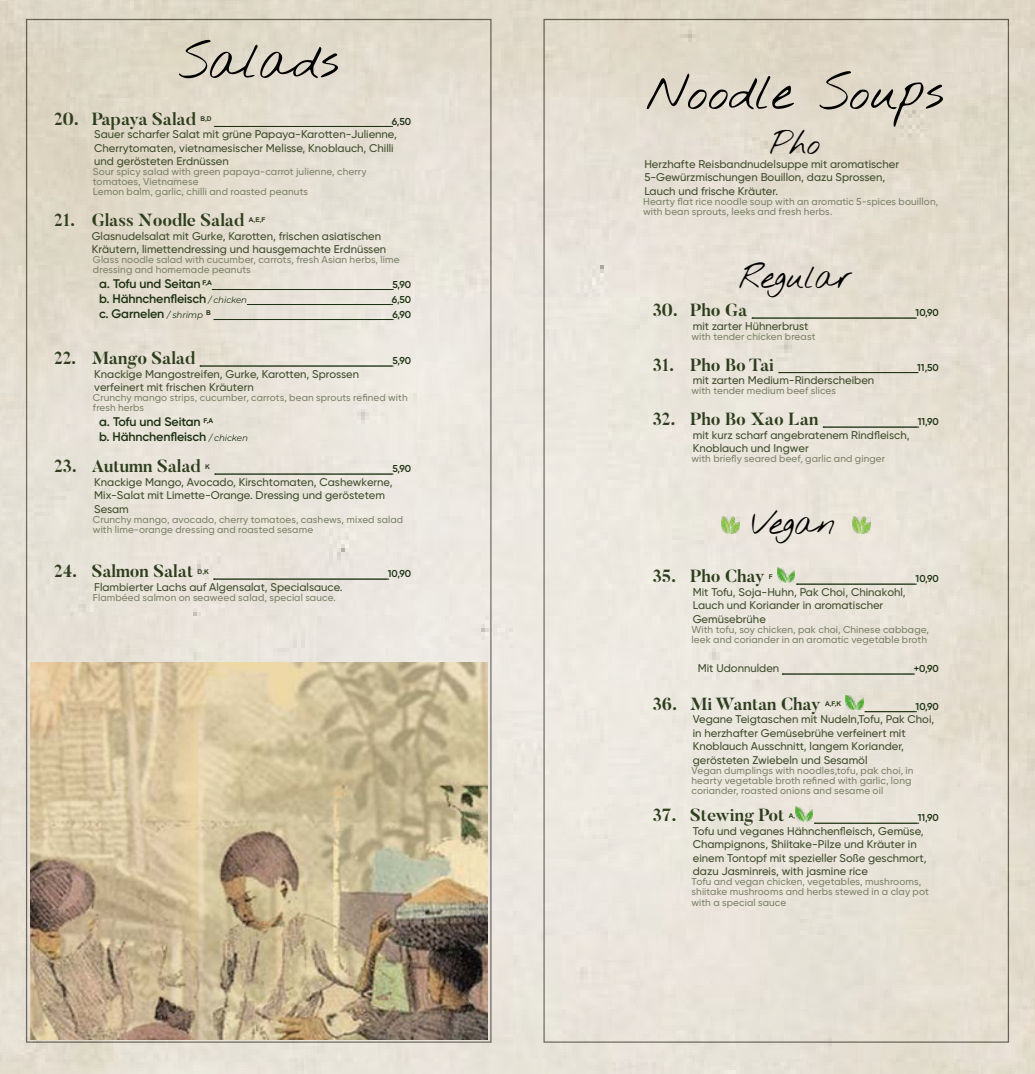
<style>
.page{position:relative;width:1035px;height:1074px;background:#fff}
.page>*{position:absolute;margin:0;border:0;box-sizing:border-box;transform-origin:0 0}
.t1{font:50px "Nothing You Could Do";color:#000}
.t2{font:32.5px "Nothing You Could Do";color:#000}
.t3{font:700 17.5px "Butler";letter-spacing:-.005em;color:#2e3e1d}
.t4{font:600 12.5px/15px "SVN Gilroy";letter-spacing:-.01em;color:#1c3111}
.t5{font:500 11.25px/13.5px "SVN Gilroy";color:#404e2c}
.t6{font:500 10px/10px "SVN Gilroy";letter-spacing:.01em;color:#7d8369}
.t7{font:600 10px "SVN Gilroy";letter-spacing:-.005em;color:#1c3111}
.t8{font:700 6.5px "Arial";color:#2e3e1d}
.s1{font-family:"Montserrat";font-weight:400;font-style:italic;font-size:8.75px}
</style>
<div class="page">
<img style="left:0;top:0;width:1035px;height:1074px">
<svg style="left:214px;top:126px;width:178px;height:1px"></svg>
<svg style="left:212px;top:289px;width:181px;height:1px"></svg>
<svg style="left:247px;top:304px;width:146px;height:1px"></svg>
<svg style="left:214px;top:319px;width:179px;height:1px"></svg>
<svg style="left:200px;top:366px;width:193px;height:1px"></svg>
<svg style="left:215px;top:474px;width:178px;height:1px"></svg>
<svg style="left:213px;top:579px;width:176px;height:1px"></svg>
<svg style="left:752px;top:318px;width:164px;height:1px"></svg>
<svg style="left:778px;top:372px;width:140px;height:1px"></svg>
<svg style="left:823px;top:427px;width:95px;height:1px"></svg>
<svg style="left:796px;top:584px;width:120px;height:1px"></svg>
<svg style="left:782px;top:674px;width:132px;height:1px"></svg>
<svg style="left:865px;top:711px;width:51px;height:1px"></svg>
<svg style="left:814px;top:823px;width:104px;height:1px"></svg>
<img style="left:721px;top:517px;width:18px;height:17px">
<img style="left:852px;top:517px;width:18px;height:17px">
<img style="left:777px;top:567px;width:18px;height:15px">
<img style="left:846px;top:695px;width:17px;height:15px">
<img style="left:795px;top:806px;width:17px;height:15px">
<img style="left:30px;top:663px;width:457px;height:376px">
<h1 class="t1" style="left:178px;top:31px;width:162px">Salads</h1>
<h3 class="t3" style="left:54px;top:107px;width:143px">20. Papaya Salad</h3>
<p class="t8" style="left:200px;top:114px;width:13px">B,D</p>
<p class="t7" style="left:392px;top:114px;width:21px">6,50</p>
<p class="t5" style="left:94px;top:127px;width:304px">Sauer scharfer Salat mit grüne Papaya-Karotten-Julienne,<br>Cherrytomaten, vietnamesischer Melisse, Knoblauch, Chilli und gerösteten Erdnüssen</p>
<p class="t6" style="left:93px;top:166px;width:275px">Sour spicy salad with green papaya-carrot julienne, cherry tomatoes, Vietnamese<br>Lemon balm, garlic, chilli and roasted peanuts</p>
<h3 class="t3" style="left:54px;top:209px;width:192px">21. Glass Noodle Salad</h3>
<p class="t8" style="left:249px;top:216px;width:18px">A,E,F</p>
<p class="t5" style="left:92px;top:228px;width:296px">Glasnudelsalat mit Gurke, Karotten, frischen asiatischen<br>Kräutern, limettendressing und hausgemachte Erdnüssen</p>
<p class="t6" style="left:93px;top:254px;width:308px">Glass noodle salad with cucumber, carrots, fresh Asian herbs, lime dressing and homemade peanuts</p>
<p class="t4" style="left:99px;top:276px;width:114px">a. Tofu und Seitan <sup>F,A</sup></p>
<p class="t7" style="left:392px;top:277px;width:20px">5,90</p>
<p class="t4" style="left:99px;top:291px;width:149px">b. Hähnchenfleisch <span class="s1">/ chicken</span></p>
<p class="t7" style="left:392px;top:292px;width:21px">6,50</p>
<p class="t4" style="left:99px;top:306px;width:113px">c. Garnelen <span class="s1">/ shrimp</span> <sup>B</sup></p>
<p class="t7" style="left:392px;top:307px;width:20px">6,90</p>
<h3 class="t3" style="left:54px;top:347px;width:143px">22. Mango Salad</h3>
<p class="t7" style="left:392px;top:353px;width:20px">5,90</p>
<p class="t5" style="left:94px;top:366px;width:266px">Knackige Mangostreifen, Gurke, Karotten, Sprossen verfeinert mit frischen Kräutern</p>
<p class="t6" style="left:93px;top:392px;width:316px">Crunchy mango strips, cucumber, carrots, bean sprouts refined with fresh herbs</p>
<p class="t4" style="left:99px;top:414px;width:150px">a. Tofu und Seitan <sup>F,A<br></sup>b. Hähnchenfleisch <span class="s1">/ chicken</span></p>
<h3 class="t3" style="left:54px;top:455px;width:148px">23. Autumn Salad</h3>
<p class="t8" style="left:205px;top:462px;width:6px">K</p>
<p class="t7" style="left:392px;top:461px;width:20px">5,90</p>
<p class="t5" style="left:94px;top:474px;width:300px">Knackige Mango, Avocado, Kirschtomaten, Cashewkerne,<br>Mix-Salat mit Limette-Orange. Dressing und geröstetem<br>Sesam</p>
<p class="t6" style="left:93px;top:514px;width:312px">Crunchy mango, avocado, cherry tomatoes, cashews, mixed salad with lime-orange dressing and roasted sesame</p>
<h3 class="t3" style="left:54px;top:560px;width:140px">24. Salmon Salat</h3>
<p class="t8" style="left:198px;top:567px;width:13px">D,K</p>
<p class="t7" style="left:388px;top:566px;width:25px">10,90</p>
<p class="t5" style="left:94px;top:579px;width:250px">Flambierter Lachs auf Algensalat, Specialsauce.</p>
<p class="t6" style="left:93px;top:592px;width:244px">Flambéed salmon on seaweed salad, special sauce.</p>
<h1 class="t1" style="left:646px;top:62px;width:299px">Noodle Soups</h1>
<h2 class="t2" style="left:770px;top:124px;width:52px">Pho</h2>
<p class="t5" style="left:644px;top:156px;width:256px">Herzhafte Reisbandnudelsuppe mit aromatischer<br>5-Gewürzmischungen Bouillon, dazu Sprossen,<br>Lauch und frische Kräuter.</p>
<p class="t6" style="left:643px;top:195px;width:297px">Hearty flat rice noodle soup with an aromatic 5-spices bouillon, with bean sprouts, leeks and fresh herbs.</p>
<h2 class="t2" style="left:739px;top:257px;width:115px">Regular</h2>
<h3 class="t3" style="left:653px;top:299px;width:96px">30. Pho Ga</h3>
<p class="t7" style="left:915px;top:305px;width:25px">10,90</p>
<p class="t5" style="left:693px;top:318px;width:117px">mit zarter Hühnerbrust</p>
<p class="t6" style="left:691px;top:331px;width:125px">with tender chicken breast</p>
<h3 class="t3" style="left:653px;top:353px;width:123px">31. Pho Bo Tai</h3>
<p class="t7" style="left:917px;top:360px;width:23px">11,50</p>
<p class="t5" style="left:693px;top:373px;width:183px">mit zarten Medium-Rinderscheiben</p>
<p class="t6" style="left:691px;top:385px;width:146px">with tender medium beef slices</p>
<h3 class="t3" style="left:653px;top:408px;width:167px">32. Pho Bo Xao Lan</h3>
<p class="t7" style="left:918px;top:414px;width:22px">11,90</p>
<p class="t5" style="left:693px;top:427px;width:218px">mit kurz scharf angebratenem Rindfleisch,<br>Knoblauch und Ingwer</p>
<p class="t6" style="left:691px;top:453px;width:195px">with briefly seared beef, garlic and ginger</p>
<h2 class="t2" style="left:751px;top:503px;width:85px">Vegan</h2>
<h3 class="t3" style="left:653px;top:565px;width:113px">35. Pho Chay</h3>
<p class="t8" style="left:769px;top:572px;width:6px">F</p>
<p class="t7" style="left:915px;top:571px;width:25px">10,90</p>
<p class="t5" style="left:693px;top:584px;width:214px">Mit Tofu, Soja-Huhn, Pak Choi, Chinakohl,<br>Lauch und Koriander in aromatischer<br>Gemüsebrühe</p>
<p class="t6" style="left:691px;top:624px;width:239px">With tofu, soy chicken, pak choi, Chinese cabbage, leek and coriander in an aromatic vegetable broth</p>
<p class="t5" style="left:698px;top:661px;width:83px">Mit Udonnulden</p>
<p class="t7" style="left:913px;top:661px;width:27px">+0,90</p>
<h3 class="t3" style="left:653px;top:692px;width:169px">36. Mi Wantan Chay</h3>
<p class="t8" style="left:825px;top:699px;width:18px">A,F,K</p>
<p class="t7" style="left:915px;top:699px;width:25px">10,90</p>
<p class="t5" style="left:693px;top:712px;width:243px">Vegane Teigtaschen mit Nudeln,Tofu, Pak Choi, in herzhafter Gemüsebrühe verfeinert mit Knoblauch Ausschnitt, langem Koriander, gerösteten Zwiebeln und Sesamöl</p>
<p class="t6" style="left:691px;top:765px;width:223px">Vegan dumplings with noodles,tofu, pak choi, in hearty vegetable broth refined with garlic, long coriander, roasted onions and sesame oil</p>
<h3 class="t3" style="left:653px;top:804px;width:133px">37. Stewing Pot</h3>
<p class="t8" style="left:789px;top:811px;width:8px">A,</p>
<p class="t7" style="left:918px;top:810px;width:22px">11,90</p>
<p class="t5" style="left:693px;top:823px;width:235px">Tofu und veganes Hähnchenfleisch, Gemüse, Champignons, Shiitake-Pilze und Kräuter in einem Tontopf mit spezieller Soße geschmort, dazu Jasminreis, with jasmine rice</p>
<p class="t6" style="left:691px;top:876px;width:239px">Tofu and vegan chicken, vegetables, mushrooms, shiitake mushrooms and herbs stewed in a clay pot with a special sauce</p>
</div>
